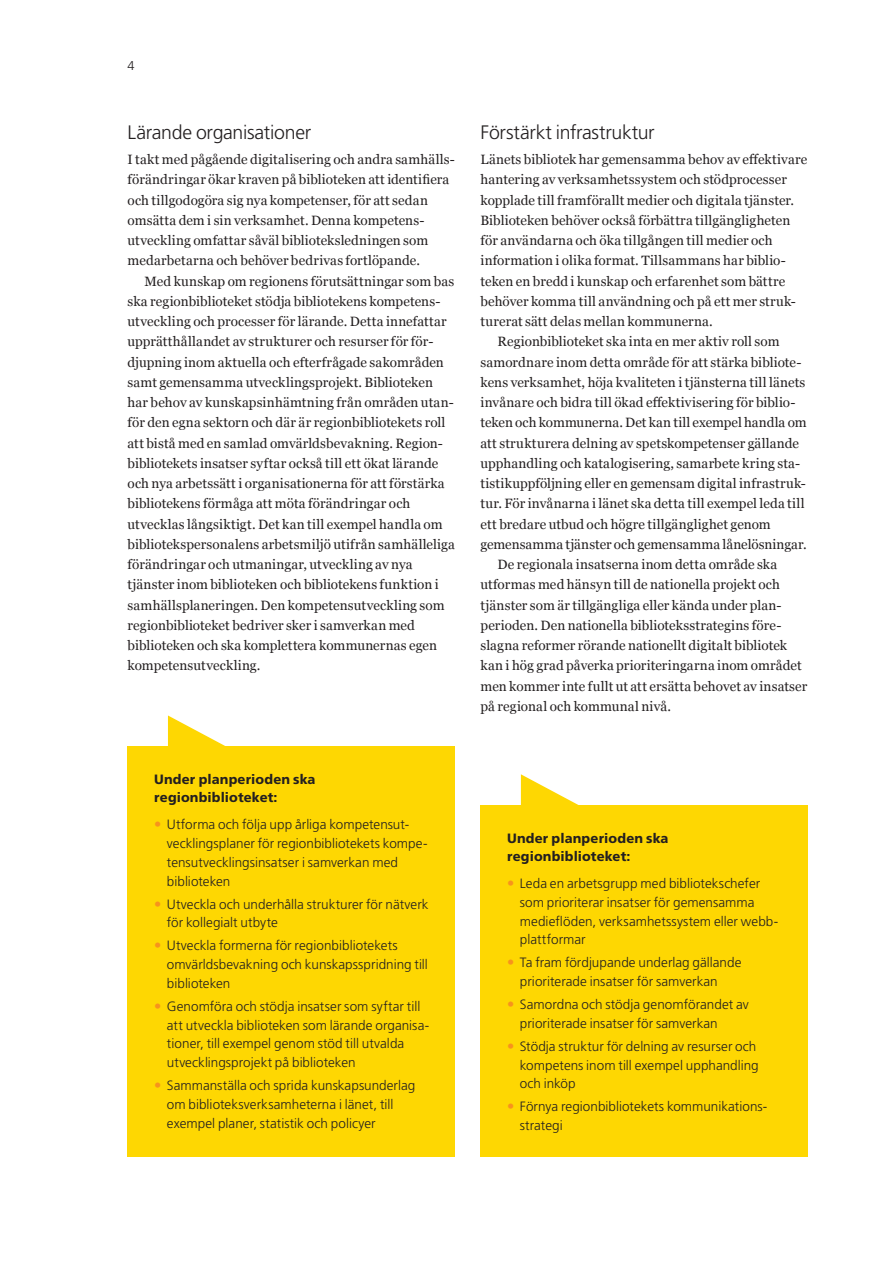
<style>
.page{position:relative;width:893px;height:1263px;background:#fff}
.page>*{position:absolute;margin:0;border:0;box-sizing:border-box;transform-origin:0 0}
.t1{font:300 19.5px "Frutiger SLLOTF";letter-spacing:-.015em;color:#231f20}
.t2{font:13.5px/20.2px "Georgia";letter-spacing:.01em;color:#231f20}
.t3{font:300 13.5px/18.8px "Frutiger SLLOTF";letter-spacing:.005em;color:#231f20}
.t4{font:800 13.5px/18px "Frutiger SLLOTF";letter-spacing:.01em;color:#231f20}
.t5{font:300 12.75px "Frutiger SLLOTF";color:#231f20}
.s1{font-family:"Georgia";font-weight:700;font-size:16.5px;color:#f7931d}
</style>
<div class="page">
<div style="left:128px;top:746px;width:327px;height:411px;background:#fed702"></div>
<svg style="left:168px;top:715px;width:57px;height:31px"></svg>
<div style="left:480px;top:805px;width:328px;height:352px;background:#fed702"></div>
<svg style="left:521px;top:774px;width:58px;height:31px"></svg>
<p class="t5" style="left:128px;top:58px;width:9px">4</p>
<h1 class="t1" style="left:128px;top:122px;width:185px">Lärande organisationer</h1>
<p class="t2" style="left:128px;top:149px;width:329px">I takt med pågående digitalisering och andra samhälls&shy;förändringar ökar kraven på biblioteken att identifiera och tillgodogöra sig nya kompetenser, för att sedan omsätta dem i sin verksamhet. Denna kompetens&shy;utveckling omfattar såväl biblioteksledningen som medarbetarna och behöver bedrivas fortlöpande.</p>
<p class="t2" style="left:128px;top:270px;width:329px;text-indent:17px">Med kunskap om regionens förutsättningar som bas ska regionbiblioteket stödja bibliotekens kompetens&shy;utveckling och processer för lärande. Detta innefattar upprätthållandet av strukturer och resurser för för&shy;djupning inom aktuella och efterfrågade sakområden samt gemensamma utvecklingsprojekt. Biblioteken har behov av kunskapsinhämtning från områden utan&shy;för den egna sektorn och där är regionbibliotekets roll att bistå med en samlad omvärldsbevakning. Region&shy;bibliotekets insatser syftar också till ett ökat lärande och nya arbetssätt i organisationerna för att förstärka bibliotekens förmåga att möta förändringar och utvecklas långsiktigt. Det kan till exempel handla om bibliotekspersonalens arbetsmiljö utifrån samhälleliga förändringar och utmaningar, utveckling av nya tjänster inom biblioteken och bibliotekens funktion i samhällsplaneringen. Den kompetensutveckling som regionbiblioteket bedriver sker i samverkan med biblioteken och ska komplettera kommunernas egen kompetensutveckling.</p>
<p class="t4" style="left:154px;top:770px;width:163px">Under planperioden ska regionbiblioteket:</p>
<p class="t3" style="left:167px;top:815px;width:262px;text-indent:-13px"><span class="s1">•</span> Utforma och följa upp årliga kompetensut&shy;vecklingsplaner för regionbibliotekets kompe&shy;tensutvecklingsinsatser i samverkan med biblioteken</p>
<p class="t3" style="left:167px;top:895px;width:263px;text-indent:-13px"><span class="s1">•</span> Utveckla och underhålla strukturer för nätverk för kollegialt utbyte</p>
<p class="t3" style="left:167px;top:936px;width:263px;text-indent:-13px"><span class="s1">•</span> Utveckla formerna för regionbibliotekets omvärldsbevakning och kunskapsspridning till biblioteken</p>
<p class="t3" style="left:167px;top:997px;width:264px;text-indent:-13px"><span class="s1">•</span> Genomföra och stödja insatser som syftar till att utveckla biblioteken som lärande organisa&shy;tioner, till exempel genom stöd till utvalda utvecklingsprojekt på biblioteken</p>
<p class="t3" style="left:167px;top:1076px;width:250px;text-indent:-13px"><span class="s1">•</span> Sammanställa och sprida kunskapsunderlag om biblioteksverksamheterna i länet, till exempel planer, statistik och policyer</p>
<h1 class="t1" style="left:480px;top:122px;width:176px">Förstärkt infrastruktur</h1>
<p class="t2" style="left:480px;top:149px;width:328px">Länets bibliotek har gemensamma behov av effektivare</p>
<p class="t2" style="left:480px;top:169px;width:308px">hantering av verksamhetssystem och stödprocesser</p>
<p class="t2" style="left:480px;top:189px;width:315px">kopplade till framförallt medier och digitala tjänster.</p>
<p class="t2" style="left:480px;top:209px;width:311px">Biblioteken behöver också förbättra tillgängligheten</p>
<p class="t2" style="left:480px;top:230px;width:294px">för användarna och öka tillgången till medier och</p>
<p class="t2" style="left:480px;top:250px;width:306px">information i olika format. Tillsammans har biblio-</p>
<p class="t2" style="left:480px;top:270px;width:306px">teken en bredd i kunskap och erfarenhet som bättre</p>
<p class="t2" style="left:480px;top:290px;width:317px">behöver komma till användning och på ett mer struk-</p>
<p class="t2" style="left:480px;top:311px;width:234px">turerat sätt delas mellan kommunerna.</p>
<p class="t2" style="left:497px;top:331px;width:284px">Regionbiblioteket ska inta en mer aktiv roll som</p>
<p class="t2" style="left:480px;top:351px;width:322px">samordnare inom detta område för att stärka bibliote-</p>
<p class="t2" style="left:480px;top:371px;width:326px">kens verksamhet, höja kvaliteten i tjänsterna till länets</p>
<p class="t2" style="left:480px;top:392px;width:317px">invånare och bidra till ökad effektivisering för biblio-</p>
<p class="t2" style="left:480px;top:412px;width:328px">teken och kommunerna. Det kan till exempel handla om</p>
<p class="t2" style="left:480px;top:432px;width:320px">att strukturera delning av spetskompetenser gällande</p>
<p class="t2" style="left:480px;top:452px;width:321px">upphandling och katalogisering, samarbete kring sta-</p>
<p class="t2" style="left:480px;top:473px;width:327px">tistikuppföljning eller en gemensam digital infrastruk-</p>
<p class="t2" style="left:480px;top:493px;width:325px">tur. För invånarna i länet ska detta till exempel leda till</p>
<p class="t2" style="left:480px;top:513px;width:292px">ett bredare utbud och högre tillgänglighet genom</p>
<p class="t2" style="left:480px;top:533px;width:328px">gemensamma tjänster och gemensamma lånelösningar.</p>
<p class="t2" style="left:497px;top:554px;width:281px">De regionala insatserna inom detta område ska</p>
<p class="t2" style="left:480px;top:574px;width:301px">utformas med hänsyn till de nationella projekt och</p>
<p class="t2" style="left:480px;top:594px;width:301px">tjänster som är tillgängliga eller kända under plan-</p>
<p class="t2" style="left:480px;top:614px;width:302px">perioden. Den nationella biblioteksstrategins före-</p>
<p class="t2" style="left:480px;top:635px;width:308px">slagna reformer rörande nationellt digitalt bibliotek</p>
<p class="t2" style="left:480px;top:655px;width:323px">kan i hög grad påverka prioriteringarna inom området</p>
<p class="t2" style="left:480px;top:675px;width:328px">men kommer inte fullt ut att ersätta behovet av insatser</p>
<p class="t2" style="left:480px;top:695px;width:192px">på regional och kommunal nivå.</p>
<p class="t4" style="left:507px;top:829px;width:163px">Under planperioden ska regionbiblioteket:</p>
<p class="t3" style="left:520px;top:874px;width:260px;text-indent:-13px"><span class="s1">•</span> Leda en arbetsgrupp med bibliotekschefer som prioriterar insatser för gemensamma medieflöden, verksamhetssystem eller webb&shy;plattformar</p>
<p class="t3" style="left:520px;top:953px;width:223px;text-indent:-13px"><span class="s1">•</span> Ta fram fördjupande underlag gällande prioriterade insatser för samverkan</p>
<p class="t3" style="left:520px;top:995px;width:230px;text-indent:-13px"><span class="s1">•</span> Samordna och stödja genomförandet av prioriterade insatser för samverkan</p>
<p class="t3" style="left:520px;top:1037px;width:240px;text-indent:-13px"><span class="s1">•</span> Stödja struktur för delning av resurser och kompetens inom till exempel upphandling och inköp</p>
<p class="t3" style="left:520px;top:1097px;width:249px;text-indent:-13px"><span class="s1">•</span> Förnya regionbibliotekets kommunikations&shy;strategi</p>
</div>
